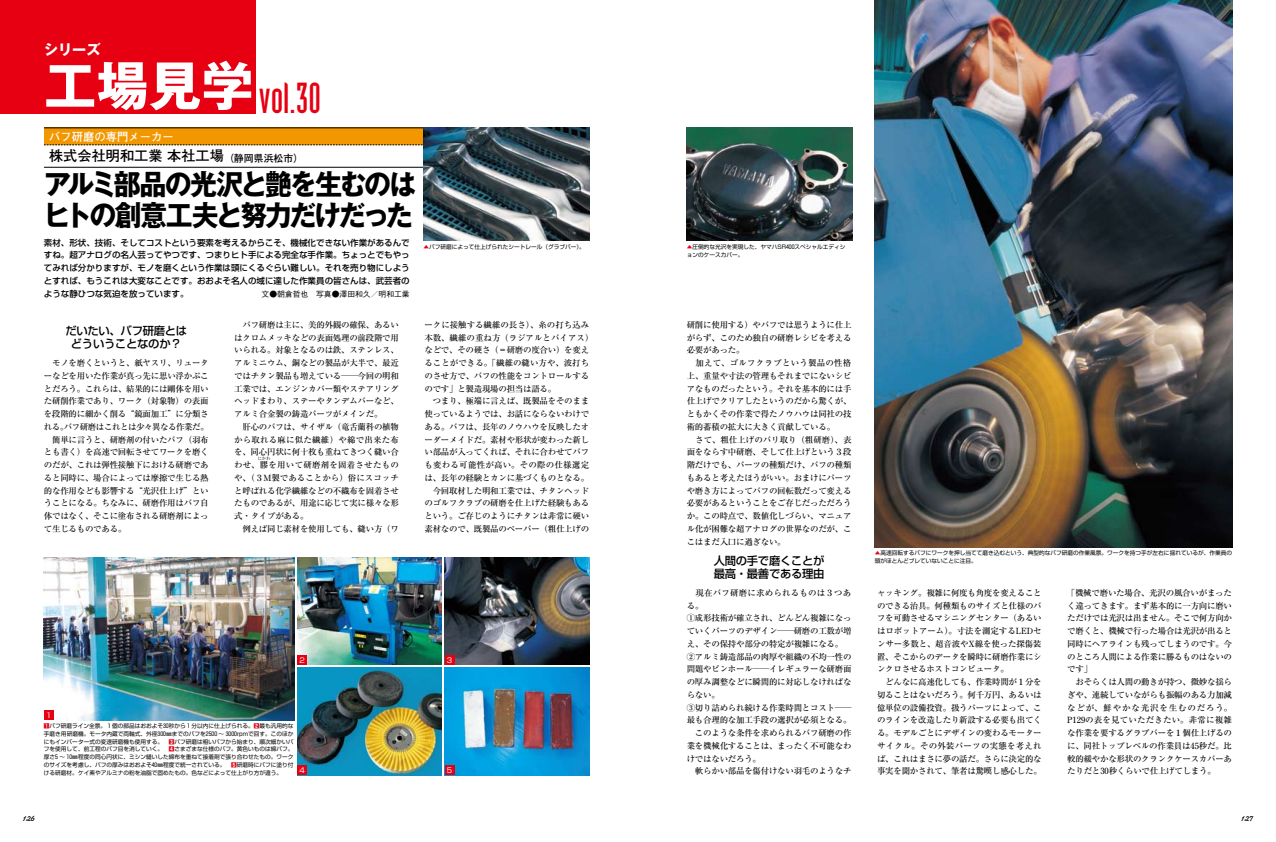
<style>
.page{position:relative;width:1276px;height:842px;background:#fff}
.page>*{position:absolute;margin:0;border:0;box-sizing:border-box;transform-origin:0 0}
.t1{font:700 52.4px "Gothic MB101 Pro";color:#fff}
.t2{font:42.5px "Industria Solid";color:#e60012}
.t3{font:700 28.3px/31.2px "Gothic MB101 Pro";letter-spacing:-.085em;color:#000;scale:.95 1}
.t4{font:700 14.2px "Futo Go B101 Pro";color:#000}
.t5{font:700 14.2px "Gothic MB101 Pro";color:#fff}
.t6{font:500 11.3px/12.8px "Shin Go Pro";letter-spacing:-.025em;color:#000}
.t7{font:700 11.3px "Futo Go B101 Pro";color:#fff}
.t8{font:500 8.5px/12.8px "Ryumin Pro";letter-spacing:-.035em;color:#000}
.t9{font:500 8.5px/12.8px "Shin Go Pro";color:#000;text-align:justify}
.t10{font:700 8.5px "Kaufmann";color:#000}
.t11{font:500 7.8px "Gothic BBB Pro";color:#000}
.t12{font:7.1px "Shin Go Pro";color:#fff}
.t13{font:5.7px/7.8px "Shin Go Pro";color:#000}
.t14{font:500 4.3px "Ryumin Pro";color:#000}
.s1{font-size:9.9px}
.s2{color:#e60012}
.s3{font-weight:700;color:#e60012}
.s4{font-family:"Shingo Num"}
</style>
<div class="page">
<div style="left:0;top:0;width:255px;height:113px;background:#e60012"></div>
<div style="left:44px;top:128px;width:405px;height:17px;background:#f39700"></div>
<hr style="left:44px;top:167px;width:405px;height:1px;background:#000">
<svg style="left:44px;top:145px;width:379px;height:1px"></svg>
<hr style="left:44px;top:128px;width:545px;height:1px;background:#000">
<img style="left:44px;top:557px;width:250px;height:163px">
<img style="left:297px;top:557px;width:144px;height:108px">
<img style="left:297px;top:668px;width:145px;height:107px">
<img style="left:444px;top:668px;width:145px;height:107px">
<img style="left:687px;top:128px;width:165px;height:113px">
<img style="left:444px;top:557px;width:145px;height:108px">
<img style="left:874px;top:0;width:358px;height:547px">
<img style="left:423px;top:128px;width:166px;height:113px">
<div style="left:44px;top:710px;width:10px;height:10px;background:#e60012"></div>
<div style="left:297px;top:655px;width:10px;height:10px;background:#e60012"></div>
<div style="left:444px;top:655px;width:10px;height:10px;background:#e60012"></div>
<div style="left:444px;top:765px;width:10px;height:10px;background:#e60012"></div>
<div style="left:297px;top:765px;width:10px;height:10px;background:#e60012"></div>
<h3 class="t5" style="left:44px;top:38px;width:58px">シリーズ</h3>
<h1 class="t1" style="left:44px;top:42px;width:211px">工場見学</h1>
<h2 class="t2" style="left:259px;top:75px;width:64px">vol.30</h2>
<h3 class="t7" style="left:49px;top:128px;width:126px">バフ研磨の専門メーカー</h3>
<h3 class="t4" style="left:49px;top:145px;width:256px">株式会社明和工業 本社工場<span class="s1">（静岡県浜松市）</span></h3>
<h3 class="t3" style="left:44px;top:165px;width:393px">アルミ部品の光沢と艶を生むのはヒトの創意工夫と努力だけだった</h3>
<p class="t9" style="left:44px;top:235px;width:367px">素材、形状、技術、そしてコストという要素を考えるからこそ、機械化できない作業があるんですね。超アナログの名人芸ってやつです、つまりヒト手による完全な手作業。ちょっとでもやってみれば分かりますが、モノを磨くという作業は頭にくるぐらい難しい。それを売り物にしようとすれば、もうこれは大変なことです。おおよそ名人の域に達した作業員の皆さんは、武芸者のような静ひつな気迫を放っています。</p>
<p class="t11" style="left:261px;top:288px;width:150px">文●朝倉哲也　写真●澤田和久／明和工業</p>
<p class="t13" style="left:423px;top:242px;width:163px"><span class="s2">▲</span>バフ研磨によって仕上げられたシートレール（グラブバー）。</p>
<h3 class="t6" style="left:65px;top:323px;width:123px;text-align:center">だいたい、バフ研磨とはどういうことなのか？</h3>
<p class="t8" style="left:44px;top:356px;width:166px;text-align:justify">　モノを磨くというと、紙ヤスリ、リューターなどを用いた作業が真っ先に思い浮かぶことだろう。これらは、結果的には剛体を用いた研削作業であり、ワーク（対象物）の表面を段階的に細かく削る“鏡面加工”に分類される。バフ研磨はこれとは少々異なる作業だ。　簡単に言うと、研磨剤の付いたバフ（羽布とも書く）を高速で回転させてワークを磨くのだが、これは弾性接触下における研磨であると同時に、場合によっては摩擦で生じる熱的な作用なども影響する“光沢仕上げ”ということになる。ちなみに、研磨作用はバフ自体ではなく、そこに塗布される研磨剤によって生じるものである。</p>
<p class="t8" style="left:234px;top:318px;width:166px">　バフ研磨は主に、美的外観の確保、あるいはクロムメッキなどの表面処理の前段階で用いられる。対象となるのは鉄、ステンレス、アルミニウム、銅などの製品が大半で、最近ではチタン製品も増えている──今回の明和工業では、エンジンカバー類やステアリングヘッドまわり、ステーやタンデムバーなど、アルミ合金製の鋳造パーツがメインだ。<br>　肝心のバフは、サイザル（竜舌蘭科の植物から取れる麻に似た繊維）や綿で出来た布を、同心円状に何十枚も重ねてきつく縫い合わせ、膠を用いて研磨剤を固着させたもの</p>
<p class="t14" style="left:258px;top:455px;width:14px">にかわ</p>
<p class="t8" style="left:234px;top:471px;width:166px">や、（３M製であることから）俗にスコッチと呼ばれる化学繊維などの不織布を固着させたものであるが、用途に応じて実に様々な形式・タイプがある。<br>　例えば同じ素材を使用しても、縫い方（ワ</p>
<p class="t8" style="left:424px;top:318px;width:170px">ークに接触する繊維の長さ）、糸の打ち込み本数、繊維の重ね方（ラジアルとバイアス）などで、その硬さ（＝研磨の度合い）を変えることができる。「繊維の縫い方や、波打ちのさせ方で、バフの性能をコントロールするのです」と製造現場の担当は語る。<br>　つまり、極端に言えば、既製品をそのまま使っているようでは、お話にならないわけである。バフは、長年のノウハウを反映したオーダーメイドだ。素材や形状が変わった新しい部品が入ってくれば、それに合わせてバフも変わる可能性が高い。その際の仕様選定は、長年の経験とカンに基づくものとなる。　今回取材した明和工業では、チタンヘッドのゴルフクラブの研磨を仕上げた経験もあるという。ご存じのようにチタンは非常に硬い素材なので、既製品のペーパー（粗仕上げの</p>
<p class="t12" style="left:46px;top:709px;width:7px">1</p>
<p class="t12" style="left:299px;top:654px;width:7px">2</p>
<p class="t12" style="left:447px;top:654px;width:7px">3</p>
<p class="t13" style="left:44px;top:721px;width:251px;text-align:justify"><span class="s3">1</span>バフ研磨ライン全景。１個の部品はおおよそ<span class="s4">30</span>秒から１分以内に仕上げられる。<span class="s3">2</span>最も汎用的な手磨き用研磨機。モータ内蔵で両軸式、外径<span class="s4">300</span>㎜までのバフを<span class="s4">2500</span> ～ <span class="s4">3000</span>rpmで回す。このほかにもインバーター式の変速研磨機も使用する。 <span class="s3">3</span>バフ研磨は粗いバフから始まり、順次細かいバフを使用して、前工程のバフ目を消していく。 <span class="s3">4</span>さまざまな仕様のバフ。黄色いものは綿バフ。厚さ<span class="s4">5</span> ～ <span class="s4">10</span>㎜程度の同心円状に、ミシン縫いした綿布を重ねて接着剤で張り合わせたもの。ワークのサイズを考慮し、バフの厚みはおおよそ<span class="s4">40</span>㎜程度で統一されている。 <span class="s3">5</span>研磨時にバフに塗り付ける研磨材。ケイ素やアルミナの粉を油脂で固めたもの。色などによって仕上がり方が違う。</p>
<p class="t12" style="left:299px;top:764px;width:7px">4</p>
<p class="t12" style="left:447px;top:764px;width:7px">5</p>
<p class="t13" style="left:687px;top:242px;width:160px"><span class="s2">▲</span>圧倒的な光沢を実現した、ヤマハSR<span class="s4">400</span>スペシャルエディションのケースカバー。</p>
<p class="t8" style="left:687px;top:318px;width:166px">研削に使用する）やバフでは思うように仕上がらず、このため独自の研磨レシピを考える必要があった。<br>　加えて、ゴルフクラブという製品の性格上、重量や寸法の管理もそれまでにないシビアなものだったという。それを基本的には手仕上げでクリアしたというのだから驚くが、ともかくその作業で得たノウハウは同社の技術的蓄積の拡大に大きく貢献している。<br>　さて、粗仕上げのバリ取り（粗研磨）、表面をならす中研磨、そして仕上げという３段階だけでも、パーツの種類だけ、バフの種類もあると考えたほうがいい。おまけにパーツや磨き方によってバフの回転数だって変える必要があるということをご存じだっただろうか。この時点で、数値化しづらい、マニュアル化が困難な超アナログの世界なのだが、ここはまだ入口に過ぎない。</p>
<h3 class="t6" style="left:713px;top:553px;width:112px">人間の手で磨くことが最高・最善である理由</h3>
<p class="t8" style="left:687px;top:585px;width:166px">　現在バフ研磨に求められるものは３つある。<br>①成形技術が確立され、どんどん複雑になっていくパーツのデザイン──研磨の工数が増え、その保持や部分の特定が複雑になる。<br>②アルミ鋳造部品の肉厚や組織の不均一性の問題やピンホール──イレギュラーな研磨面の厚み調整などに瞬間的に対応しなければならない。<br>③切り詰められ続ける作業時間とコスト──最も合理的な加工手段の選択が必須となる。　このような条件を求められるバフ研磨の作業を機械化することは、まったく不可能なわけではないだろう。<br>　軟らかい部品を傷付けない羽毛のようなチ</p>
<p class="t13" style="left:874px;top:548px;width:359px"><span class="s2">▲</span>高速回転するバフにワークを押し当てて磨き込むという、典型的なバフ研磨の作業風景。ワークを持つ手が左右に揺れているが、作業員の頭がほとんどブレていないことに注目。</p>
<p class="t8" style="left:877px;top:585px;width:166px">ャッキング。複雑に何度も角度を変えることのできる治具。何種類ものサイズと仕様のバフを可動させるマシニングセンター（あるいはロボットアーム）。寸法を測定するLEDセンサー多数と、超音波やX線を使った探傷装置、そこからのデータを瞬時に研磨作業にシンクロさせるホストコンピュータ。<br>　どんなに高速化しても、作業時間が１分を切ることはないだろう。何千万円、あるいは億単位の設備投資。扱うパーツによって、このラインを改造したり新設する必要も出てくる。モデルごとにデザインの変わるモーターサイクル。その外装パーツの実態を考えれば、これはまさに夢の話だ。さらに決定的な事実を聞かされて、筆者は驚嘆し感心した。</p>
<p class="t8" style="left:1066px;top:585px;width:167px">「機械で磨いた場合、光沢の風合いがまったく違ってきます。まず基本的に一方向に磨いただけでは光沢は出ません。そこで何方向かで磨くと、機械で行った場合は光沢が出ると同時にヘアラインも残ってしまうのです。今のところ人間による作業に勝るものはないのです」　<br>　おそらくは人間の動きが持つ、微妙な揺らぎや、連続していながらも振幅のある力加減などが、鮮やかな光沢を生むのだろう。<br>P129の表を見ていただきたい。非常に複雑な作業を要するグラブバーを１個仕上げるのに、同社トップレベルの作業員は45秒だ。比較的緩やかな形状のクランクケースカバーあたりだと30秒くらいで仕上げてしまう。</p>
<p class="t10" style="left:23px;top:813px;width:14px">126</p>
<p class="t10" style="left:1241px;top:813px;width:14px">127</p>
</div>
